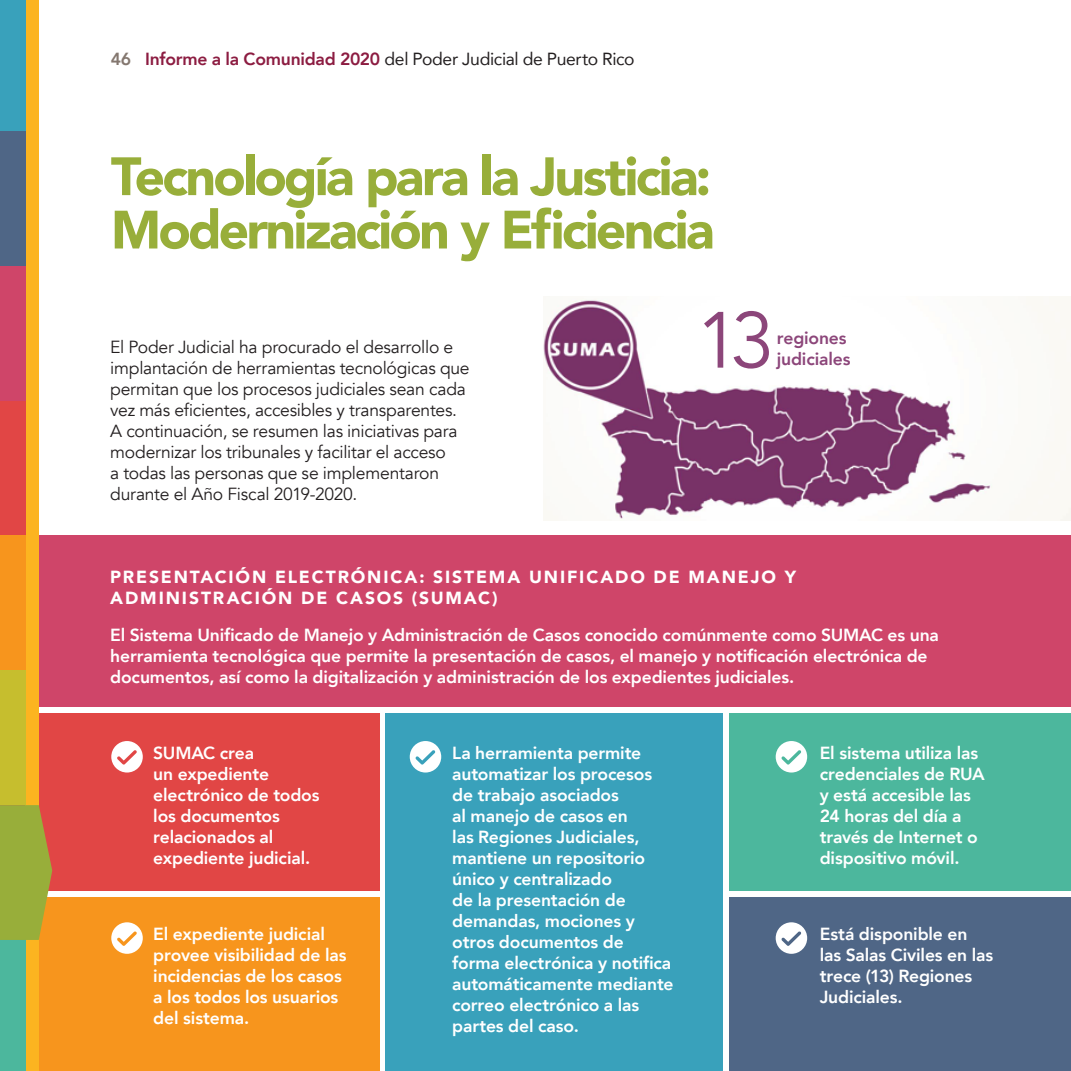
<style>
.page{position:relative;width:1071px;height:1071px;background:#fff}
.page>*{position:absolute;margin:0;border:0;box-sizing:border-box;transform-origin:0 0}
.t1{font:78.75px "Avenir";color:#8c467a}
.t2{font:900 53.38px/53.4px "Avenir";letter-spacing:-.05em;color:#98ae3a}
.t3{font:800 17.5px/21px "Avenir";letter-spacing:-.01em;color:#fff}
.t4{font:17.5px/21px "Avenir";letter-spacing:-.015em;color:#231f20}
.t5{font:900 17.5px/21px "Avenir";letter-spacing:.105em;color:#fff}
.t6{font:17.5px "Avenir";letter-spacing:-.02em;color:#231f20}
.t7{font:800 17.5px "Avenir";letter-spacing:-.01em;color:#8c467a}
.s1{font-weight:800;color:#84776f}
.s2{font-weight:800;color:#8c1c41}
</style>
<div class="page">
<div style="left:0;top:897px;width:379px;height:174px;background:#f7951d"></div>
<div style="left:729px;top:897px;width:342px;height:174px;background:#4f6686"></div>
<div style="left:0;top:713px;width:379px;height:178px;background:#e14645"></div>
<div style="left:386px;top:713px;width:337px;height:358px;background:#39a1bb"></div>
<div style="left:729px;top:713px;width:342px;height:178px;background:#4cb79d"></div>
<div style="left:0;top:536px;width:1071px;height:171px;background:#cf4569"></div>
<img style="left:543px;top:296px;width:528px;height:224px">
<div style="left:25px;top:131px;width:14px;height:809px;background:#fcb420"></div>
<div style="left:25px;top:940px;width:14px;height:131px;background:#fcb420"></div>
<div style="left:25px;top:0;width:14px;height:131px;background:#fcb420"></div>
<div style="left:0;top:0;width:25px;height:131px;background:#39a1bb"></div>
<div style="left:0;top:131px;width:25px;height:135px;background:#4f6686"></div>
<div style="left:0;top:266px;width:25px;height:135px;background:#cf4569"></div>
<div style="left:0;top:401px;width:25px;height:135px;background:#e14645"></div>
<div style="left:0;top:536px;width:25px;height:134px;background:#f7951d"></div>
<div style="left:0;top:670px;width:25px;height:135px;background:#c6be2e"></div>
<div style="left:0;top:940px;width:25px;height:131px;background:#4cb79d"></div>
<svg style="left:0;top:805px;width:52px;height:135px;background:#a2a639"></svg>
<svg style="left:111px;top:741px;width:32px;height:32px"></svg>
<svg style="left:111px;top:922px;width:32px;height:32px"></svg>
<svg style="left:410px;top:741px;width:31px;height:32px"></svg>
<svg style="left:776px;top:741px;width:31px;height:32px"></svg>
<svg style="left:776px;top:922px;width:31px;height:32px"></svg>
<p class="t6" style="left:111px;top:45px;width:525px"><span class="s1">46</span> <span class="s2">Informe a la Comunidad 2020</span> del Poder Judicial de Puerto Rico</p>
<h2 class="t2" style="left:111px;top:148px;width:605px">Tecnología para la Justicia:<br>Modernización y Eficiencia</h2>
<p class="t4" style="left:110px;top:337px;width:361px">El Poder Judicial ha procurado el desarrollo e implantación de herramientas tecnológicas que permitan que los procesos judiciales sean cada vez más eficientes, accesibles y transparentes.<br>A continuación, se resumen las iniciativas para modernizar los tribunales y facilitar el acceso<br>a todas las personas que se implementaron durante el Año Fiscal 2019-2020.</p>
<h1 class="t1" style="left:696px;top:294px;width:80px">13</h1>
<p class="t7" style="left:777px;top:324px;width:71px">regiones</p>
<p class="t7" style="left:777px;top:345px;width:75px">judiciales</p>
<p class="t5" style="left:110px;top:566px;width:687px">PRESENTACIÓN ELECTRÓNICA: SISTEMA UNIFICADO DE MANEJO Y<br>ADMINISTRACIÓN DE CASOS (SUMAC)</p>
<p class="t3" style="left:110px;top:624px;width:830px">El Sistema Unificado de Manejo y Administración de Casos conocido comúnmente como SUMAC es una herramienta tecnológica que permite la presentación de casos, el manejo y notificación electrónica de documentos, así como la digitalización y administración de los expedientes judiciales.</p>
<p class="t3" style="left:153px;top:742px;width:168px">SUMAC crea<br>un expediente electrónico de todos los documentos relacionados al expediente judicial.</p>
<p class="t3" style="left:153px;top:923px;width:195px">El expediente judicial provee visibilidad de las incidencias de los casos a los todos los usuarios del sistema.</p>
<p class="t3" style="left:452px;top:742px;width:223px">La herramienta permite automatizar los procesos de trabajo asociados<br>al manejo de casos en<br>las Regiones Judiciales, mantiene un repositorio único y centralizado<br>de la presentación de demandas, mociones y otros documentos de forma electrónica y notifica automáticamente mediante correo electrónico a las partes del caso.</p>
<p class="t3" style="left:820px;top:742px;width:166px">El sistema utiliza las credenciales de RUA y está accesible las<br>24 horas del día a través de Internet o dispositivo móvil.</p>
<p class="t3" style="left:820px;top:923px;width:175px">Está disponible en las Salas Civiles en las trece (13) Regiones<br>Judiciales.</p>
</div>
